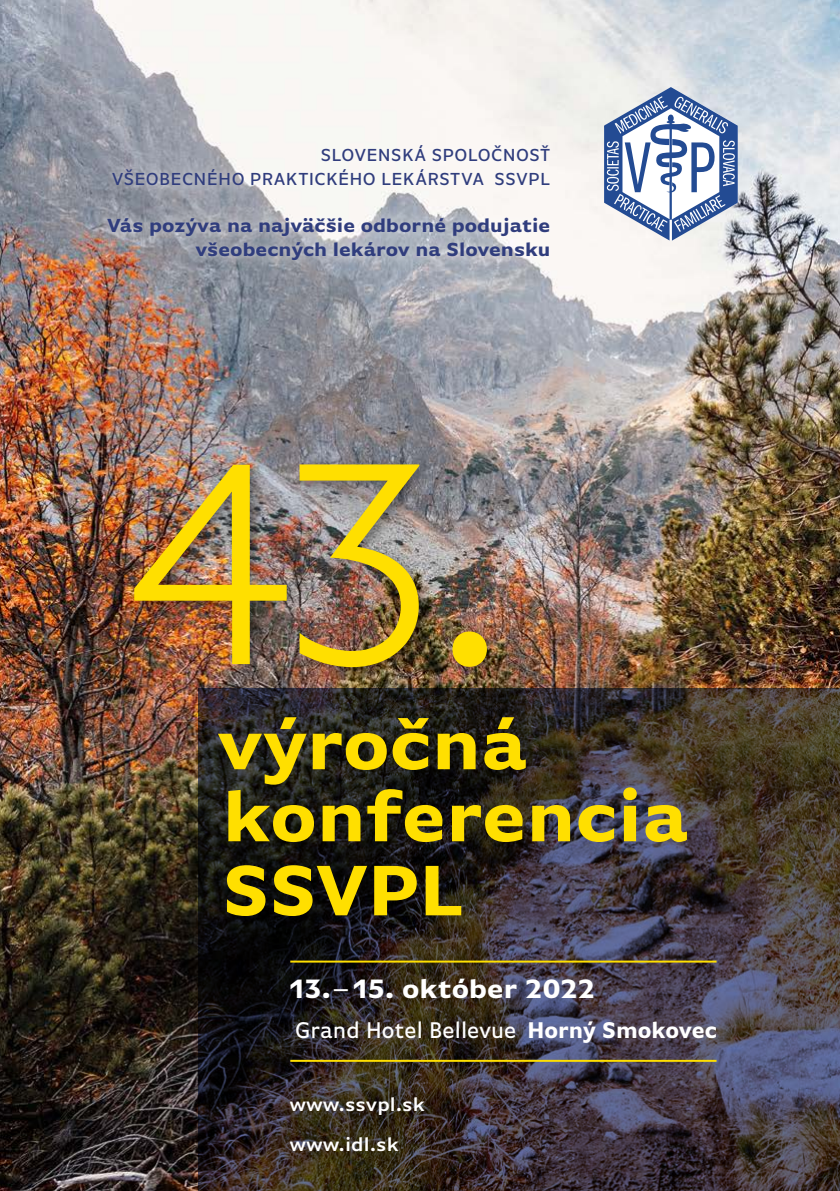
<style>
.page{position:relative;width:840px;height:1191px;background:#fff}
.page>*{position:absolute;margin:0;border:0;box-sizing:border-box;transform-origin:0 0}
.t1{font:300 304.6px "Basic Gothic Pro";color:#ffdf00}
.t2{font:700 75.2px/73px "Basic Gothic Pro";color:#ffdf00}
.t3{font:700 28px "Basic Gothic Pro";color:#fff}
.t4{font:500 24px "Basic Gothic Pro";color:#fff;scale:.92 1}
.t5{font:700 20px/24px "Basic Gothic Pro";color:#303d7d;text-align:right}
.t6{font:600 20px/40px "Basic Gothic Pro";color:#fff}
.t7{font:500 18.4px/24px "Basic Gothic Pro";letter-spacing:.015em;color:#303d7d;text-align:right}
.s1{font-weight:400}
.s2{font-weight:700}
</style>
<div class="page">
<img style="left:0;top:0;width:839px;height:1191px">
<svg style="left:198px;top:688px;width:641px;height:503px;background:#352f32"></svg>
<div style="left:272px;top:1081px;width:168px;height:88px;background:#000;opacity:.75"></div>
<hr style="left:290px;top:960px;width:426px;height:2px;background:#ffdf00">
<hr style="left:290px;top:1059px;width:426px;height:2px;background:#ffdf00">
<svg style="left:603px;top:87px;width:134px;height:154px"></svg>
<div style="left:127px;top:456px;width:374px;height:226px;background:#000;opacity:.4"></div>
<div style="left:96px;top:133px;width:466px;height:140px;background:#fff;opacity:.75"></div>
<p class="t7" style="left:112px;top:143px;width:440px">SLOVENSKÁ SPOLOČNOSŤ<br>VŠEOBECNÉHO PRAKTICKÉHO LEKÁRSTVA SSVPL</p>
<p class="t5" style="left:107px;top:213px;width:444px">Vás pozýva na najväčšie odborné podujatie všeobecných lekárov na Slovensku</p>
<h1 class="t1" style="left:128px;top:392px;width:384px">43.</h1>
<h2 class="t2" style="left:217px;top:707px;width:473px">výročná konferencia<br>SSVPL</h2>
<h3 class="t3" style="left:289px;top:972px;width:307px">13.<span class="s1">–</span>15. október 2022</h3>
<p class="t4" style="left:295px;top:1016px;width:460px">Grand Hotel Bellevue <span class="s2">Horný Smokovec</span></p>
<p class="t6" style="left:289px;top:1084px;width:137px">www.ssvpl.sk www.idl.sk</p>
</div>
